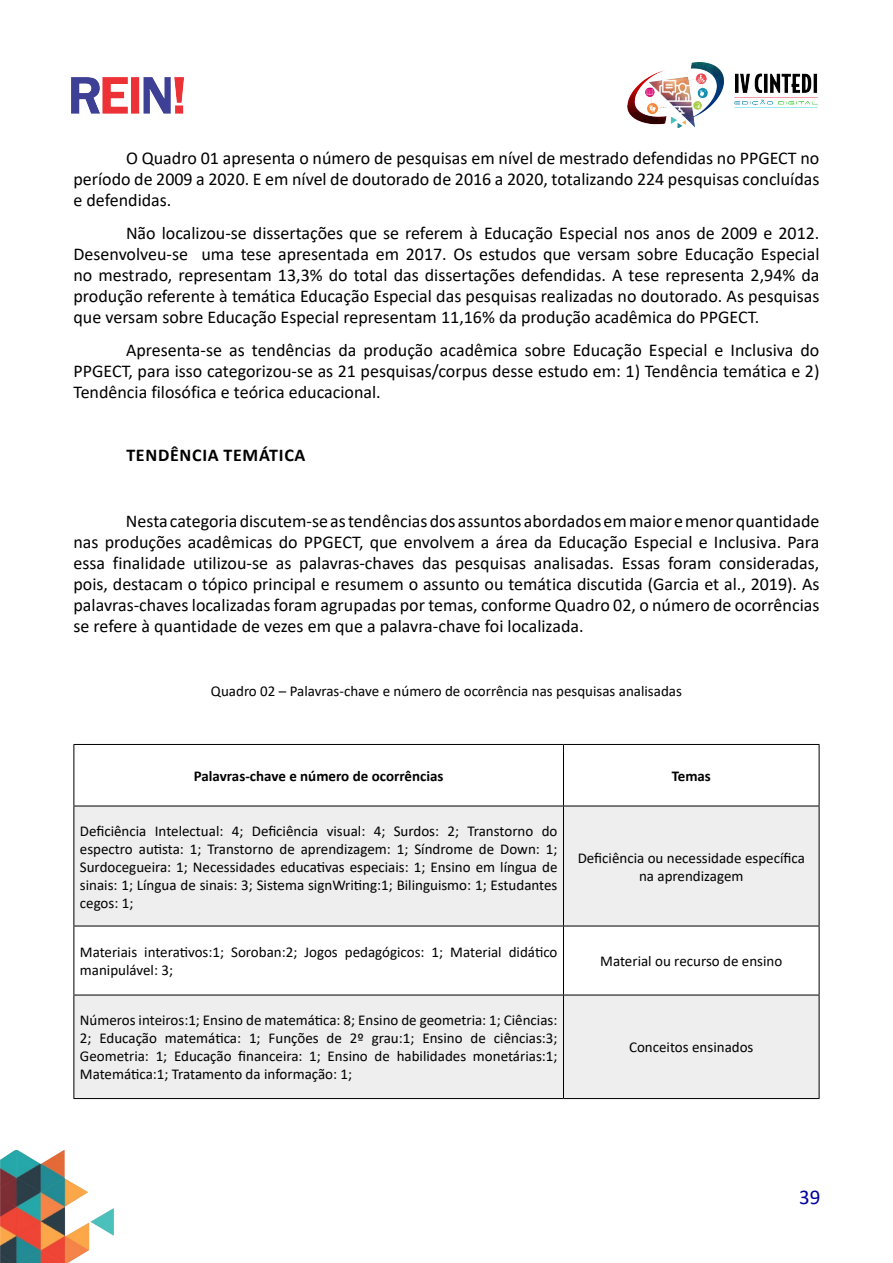
<style>
.page{position:relative;width:893px;height:1263px;background:#fff}
.page>*{position:absolute;margin:0;border:0;box-sizing:border-box;transform-origin:0 0}
.t1{font:21px "Calibri";color:#00009c}
.t2{font:18px/21px "Calibri";color:#000;text-align:justify}
.t3{font:700 18px "Calibri";letter-spacing:.04em;color:#000}
.t4{font:15px/18px "Calibri";color:#000;text-align:justify}
.t5{font:700 15px "Calibri";color:#000}
</style>
<div class="page">
<img style="left:0;top:1150px;width:113px;height:113px">
<img style="left:71px;top:77px;width:113px;height:36px">
<img style="left:628px;top:63px;width:190px;height:65px">
<svg style="left:75px;top:807px;width:744px;height:291px;fill:#eee"></svg>
<hr style="left:74px;top:744px;width:489px;height:1px;background:#000">
<hr style="left:74px;top:745px;width:1px;height:61px;background:#000">
<hr style="left:563px;top:744px;width:256px;height:1px;background:#000">
<hr style="left:563px;top:745px;width:1px;height:61px;background:#000">
<hr style="left:819px;top:745px;width:1px;height:61px;background:#000">
<hr style="left:74px;top:806px;width:489px;height:1px;background:#000">
<hr style="left:74px;top:806px;width:1px;height:120px;background:#000">
<hr style="left:563px;top:806px;width:256px;height:1px;background:#000">
<hr style="left:563px;top:806px;width:1px;height:120px;background:#000">
<hr style="left:819px;top:806px;width:1px;height:120px;background:#000">
<hr style="left:74px;top:926px;width:489px;height:1px;background:#000">
<hr style="left:74px;top:926px;width:1px;height:69px;background:#000">
<hr style="left:563px;top:926px;width:256px;height:1px;background:#000">
<hr style="left:563px;top:926px;width:1px;height:69px;background:#000">
<hr style="left:819px;top:926px;width:1px;height:69px;background:#000">
<hr style="left:74px;top:995px;width:489px;height:1px;background:#000">
<hr style="left:74px;top:995px;width:1px;height:103px;background:#000">
<hr style="left:563px;top:995px;width:256px;height:1px;background:#000">
<hr style="left:563px;top:995px;width:1px;height:103px;background:#000">
<hr style="left:819px;top:995px;width:1px;height:103px;background:#000">
<hr style="left:74px;top:1098px;width:489px;height:1px;background:#000">
<hr style="left:563px;top:1098px;width:256px;height:1px;background:#000">
<p class="t2" style="left:73px;top:147px;width:747px;text-indent:53px">O Quadro 01 apresenta o número de pesquisas em nível de mestrado defendidas no PPGECT no período de 2009 a 2020. E em nível de doutorado de 2016 a 2020, totalizando 224 pesquisas concluídas e defendidas.</p>
<p class="t2" style="left:73px;top:222px;width:747px;text-indent:53px">Não localizou-se dissertações que se referem à Educação Especial nos anos de 2009 e 2012.<br>Desenvolveu-se uma tese apresentada em 2017. Os estudos que versam sobre Educação Especial no mestrado, representam 13,3% do total das dissertações defendidas. A tese representa 2,94% da produção referente à temática Educação Especial das pesquisas realizadas no doutorado. As pesquisas que versam sobre Educação Especial representam 11,16% da produção acadêmica do PPGECT.</p>
<p class="t2" style="left:73px;top:339px;width:747px;text-indent:53px">Apresenta-se as tendências da produção acadêmica sobre Educação Especial e Inclusiva do PPGECT, para isso categorizou-se as 21 pesquisas/corpus desse estudo em: 1) Tendência temática e 2)<br>Tendência filosófica e teórica educacional.</p>
<p class="t3" style="left:126px;top:442px;width:181px">TENDÊNCIA TEMÁTICA</p>
<p class="t2" style="left:73px;top:510px;width:747px;text-indent:53px">Nesta categoria discutem-se as tendências dos assuntos abordados em maior e menor quantidade nas produções acadêmicas do PPGECT, que envolvem a área da Educação Especial e Inclusiva. Para essa finalidade utilizou-se as palavras-chaves das pesquisas analisadas. Essas foram consideradas, pois, destacam o tópico principal e resumem o assunto ou temática discutida (Garcia et al., 2019). As palavras-chaves localizadas foram agrupadas por temas, conforme Quadro 02, o número de ocorrências se refere à quantidade de vezes em que a palavra-chave foi localizada.</p>
<p class="t4" style="left:211px;top:682px;width:472px">Quadro 02 – Palavras-chave e número de ocorrência nas pesquisas analisadas</p>
<p class="t5" style="left:194px;top:765px;width:251px">Palavras-chave e número de ocorrências</p>
<p class="t5" style="left:672px;top:765px;width:41px">Temas</p>
<p class="t4" style="left:80px;top:821px;width:479px">Deficiência Intelectual: 4; Deficiência visual: 4; Surdos: 2; Transtorno do espectro autista: 1; Transtorno de aprendizagem: 1; Síndrome de Down: 1; Surdocegueira: 1; Necessidades educativas especiais: 1; Ensino em língua de sinais: 1; Língua de sinais: 3; Sistema signWriting:1; Bilinguismo: 1; Estudantes cegos: 1;</p>
<p class="t4" style="left:578px;top:848px;width:229px;text-align:center">Deficiência ou necessidade específica na aprendizagem</p>
<p class="t4" style="left:80px;top:943px;width:479px">Materiais interativos:1; Soroban:2; Jogos pedagógicos: 1; Material didático manipulável: 3;</p>
<p class="t4" style="left:600px;top:952px;width:184px">Material ou recurso de ensino</p>
<p class="t4" style="left:80px;top:1011px;width:479px">Números inteiros:1; Ensino de matemática: 8; Ensino de geometria: 1; Ciências:<br>2; Educação matemática: 1; Funções de 2º grau:1; Ensino de ciências:3; Geometria: 1; Educação financeira: 1; Ensino de habilidades monetárias:1; Matemática:1; Tratamento da informação: 1;</p>
<p class="t4" style="left:629px;top:1038px;width:126px">Conceitos ensinados</p>
<p class="t1" style="left:799px;top:1182px;width:23px">39</p>
</div>
